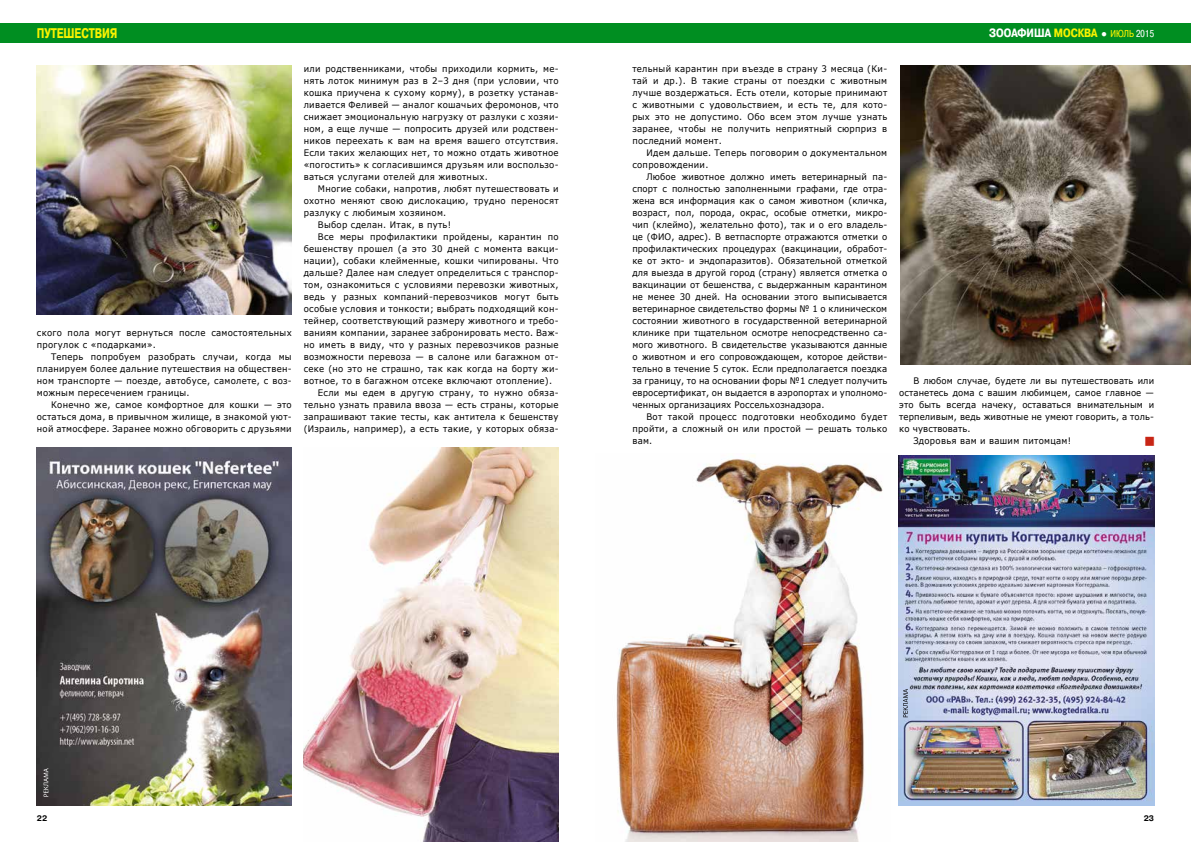
<style>
.page{position:relative;width:1191px;height:842px;background:#fff}
.page>*{position:absolute;margin:0;border:0;box-sizing:border-box;transform-origin:0 0}
.t1{font:700 14px "Pragmatica Cond C";color:#f9f200;scale:.9 1}
.t2{font:700 12px "Pragmatica Cond C";color:#fff}
.t3{font:9px/12px "Verdana";letter-spacing:.03em;color:#000;text-align:justify;scale:.95 1}
.t4{font:9px "Verdana";letter-spacing:.01em;color:#000;scale:.95 1}
.t5{font:700 8px "Pragmatica";color:#000}
.s1{color:#f9f200}
.s2{font-family:"Verdana";font-weight:400;font-size:10px}
.s3{font-weight:400;font-size:10px;color:#f9f200}
.s4{font-weight:400;font-size:10px}
</style>
<div class="page">
<div style="left:595px;top:23px;width:596px;height:20px;background:#008e21"></div>
<div style="left:0;top:23px;width:595px;height:20px;background:#008e21"></div>
<img style="left:37px;top:447px;width:255px;height:358px">
<img style="left:899px;top:455px;width:255px;height:350px">
<svg style="left:44px;top:768px;width:4px;height:29px"></svg>
<svg style="left:903px;top:689px;width:5px;height:28px"></svg>
<img style="left:37px;top:65px;width:255px;height:250px">
<img style="left:304px;top:447px;width:255px;height:395px">
<img style="left:900px;top:65px;width:291px;height:299px">
<img style="left:616px;top:455px;width:267px;height:387px">
<h1 class="t1" style="left:37px;top:25px;width:91px">путешествия</h1>
<p class="t3" style="left:37px;top:327px;width:270px">ского пола могут вернуться после самостоятельных прогулок с «подарками».</p>
<p class="t3" style="left:37px;top:351px;width:270px;text-indent:14px">Теперь попробуем разобрать случаи, когда мы планируем более дальние путешествия на обществен&shy;ном транспорте — поезде, автобусе, самолете, с воз&shy;можным пересечением границы.</p>
<p class="t3" style="left:37px;top:399px;width:270px;text-indent:14px">Конечно же, самое комфортное для кошки — это остаться дома, в привычном жилище, в знакомой уют&shy;ной атмосфере. Заранее можно обговорить с друзьями</p>
<p class="t3" style="left:304px;top:63px;width:270px">или родственниками, чтобы приходили кормить, ме&shy;нять лоток минимум раз в 2‒3 дня (при условии, что кошка приучена к сухому корму), в розетку устанав&shy;ливается Феливей — аналог кошачьих феромонов, что снижает эмоциональную нагрузку от разлуки с хозяи&shy;ном, а еще лучше — попросить друзей или родствен&shy;ников переехать к вам на время вашего отсутствия.<br>Если таких желающих нет, то можно отдать животное «погостить» к согласившимся друзьям или воспользо&shy;ваться услугами отелей для животных.</p>
<p class="t3" style="left:318px;top:183px;width:255px">Многие собаки, напротив, любят путешествовать и</p>
<p class="t3" style="left:304px;top:195px;width:270px">охотно меняют свою дислокацию, трудно переносят</p>
<p class="t3" style="left:304px;top:207px;width:152px">разлуку с любимым хозяином.</p>
<p class="t3" style="left:318px;top:219px;width:142px">Выбор сделан. Итак, в путь!</p>
<p class="t3" style="left:318px;top:231px;width:255px">Все меры профилактики пройдены, карантин по</p>
<p class="t3" style="left:304px;top:243px;width:270px">бешенству прошел (а это 30 дней с момента вакци-</p>
<p class="t3" style="left:304px;top:255px;width:270px">нации), собаки клейменные, кошки чипированы. Что</p>
<p class="t3" style="left:304px;top:267px;width:270px">дальше? Далее нам следует определиться с транспор-</p>
<p class="t3" style="left:304px;top:279px;width:270px">том, ознакомиться с условиями перевозки животных,</p>
<p class="t3" style="left:304px;top:291px;width:270px">ведь у разных компаний-перевозчиков могут быть</p>
<p class="t3" style="left:304px;top:303px;width:270px">особые условия и тонкости; выбрать подходящий кон-</p>
<p class="t3" style="left:304px;top:315px;width:270px">тейнер, соответствующий размеру животного и требо-</p>
<p class="t3" style="left:304px;top:327px;width:270px">ваниям компании, заранее забронировать место. Важ-</p>
<p class="t3" style="left:304px;top:339px;width:270px">но иметь в виду, что у разных перевозчиков разные</p>
<p class="t3" style="left:304px;top:351px;width:270px">возможности перевоза — в салоне или багажном от-</p>
<p class="t3" style="left:304px;top:363px;width:270px">секе (но это не страшно, так как когда на борту жи-</p>
<p class="t3" style="left:304px;top:375px;width:263px">вотное, то в багажном отсеке включают отопление).</p>
<p class="t3" style="left:318px;top:387px;width:255px">Если мы едем в другую страну, то нужно обяза-</p>
<p class="t3" style="left:304px;top:399px;width:270px">тельно узнать правила ввоза — есть страны, которые</p>
<p class="t3" style="left:304px;top:411px;width:270px">запрашивают такие тесты, как антитела к бешенству</p>
<p class="t3" style="left:304px;top:423px;width:270px">(Израиль, например), а есть такие, у которых обяза-</p>
<p class="t3" style="left:632px;top:63px;width:270px">тельный карантин при въезде в страну 3 месяца (Ки&shy;тай и др.). В такие страны от поездки с животным лучше воздержаться. Есть отели, которые принимают с животными с удовольствием, и есть те, для кото&shy;рых это не допустимо. Обо всем этом лучше узнать заранее, чтобы не получить неприятный сюрприз в последний момент.</p>
<p class="t3" style="left:632px;top:147px;width:270px;text-indent:14px">Идем дальше. Теперь поговорим о документальном сопровождении.</p>
<p class="t3" style="left:632px;top:171px;width:270px;text-indent:14px">Любое животное должно иметь ветеринарный па&shy;спорт с полностью заполненными графами, где отра&shy;жена вся информация как о самом животном (кличка, возраст, пол, порода, окрас, особые отметки, микро&shy;чип (клеймо), желательно фото), так и о его владель&shy;це (ФИО, адрес). В ветпаспорте отражаются отметки о профилактических процедурах (вакцинации, обработ&shy;ке от экто- и эндопаразитов). Обязательной отметкой для выезда в другой город (страну) является отметка о вакцинации от бешенства, с выдержанным карантином не менее 30 дней. На основании этого выписывается ветеринарное свидетельство формы № 1 о клиническом состоянии животного в государственной ветеринарной клинике при тщательном осмотре непосредственно са&shy;мого животного. В свидетельстве указываются данные о животном и его сопровождающем, которое действи&shy;тельно в течение 5 суток. Если предполагается поездка за границу, то на основании форы №1 следует получить евросертификат, он выдается в аэропортах и уполномо&shy;ченных организациях Россельхознадзора.</p>
<p class="t3" style="left:632px;top:411px;width:270px;text-indent:14px">Вот такой процесс подготовки необходимо будет пройти, а сложный он или простой — решать только вам.</p>
<h2 class="t2" style="left:989px;top:26px;width:167px">ЗООАФИША <span class="s1">Москва</span> <span class="s2">●</span> <span class="s3">июль</span> <span class="s4">2015</span></h2>
<p class="t4" style="left:913px;top:375px;width:255px">В любом случае, будете ли вы путешествовать или</p>
<p class="t4" style="left:899px;top:387px;width:270px">останетесь дома с вашим любимцем, самое главное —</p>
<p class="t4" style="left:899px;top:399px;width:270px">это быть всегда начеку, оставаться внимательным и</p>
<p class="t4" style="left:899px;top:411px;width:270px">терпеливым, ведь животные не умеют говорить, а толь-</p>
<p class="t4" style="left:899px;top:423px;width:77px">ко чувствовать.</p>
<p class="t3" style="left:913px;top:435px;width:167px">Здоровья вам и вашим питомцам!</p>
<p class="t5" style="left:37px;top:813px;width:12px">22</p>
<p class="t5" style="left:1143px;top:813px;width:12px">23</p>
</div>
